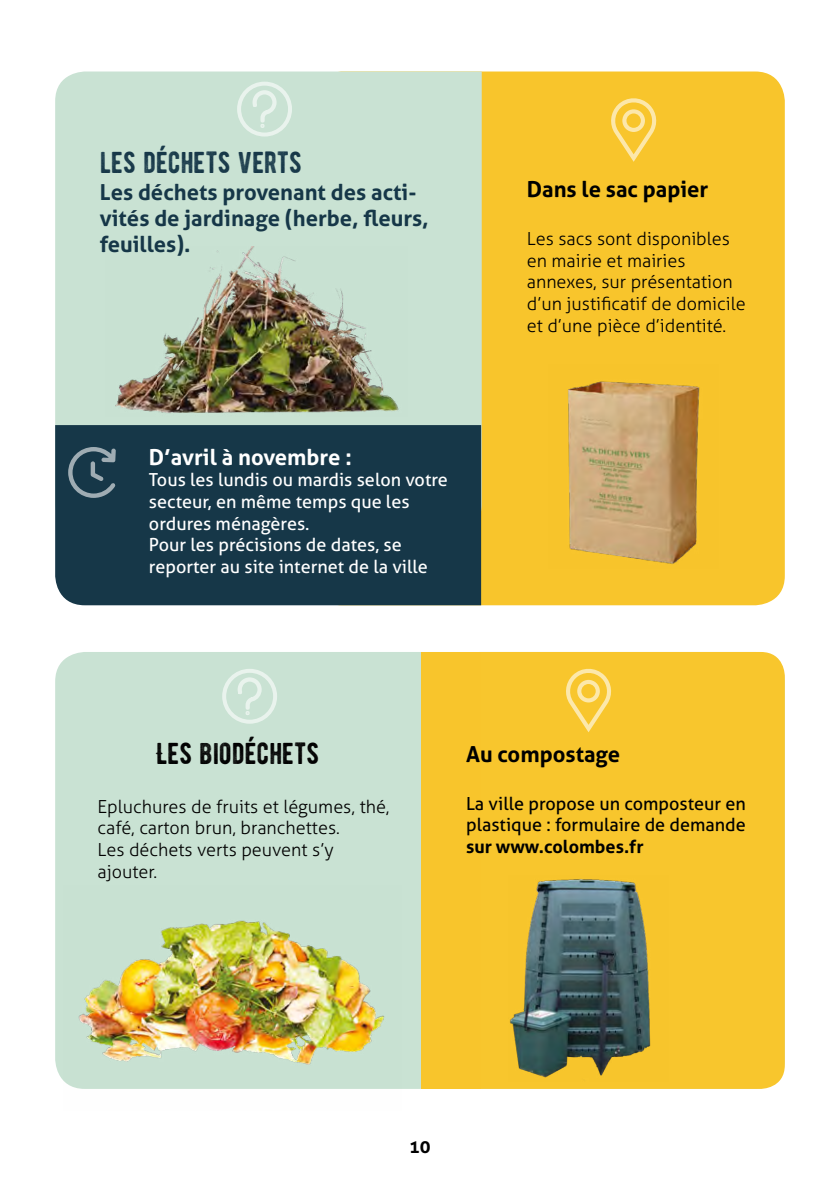
<style>
.page{position:relative;width:840px;height:1191px;background:#fff}
.page>*{position:absolute;margin:0;border:0;box-sizing:border-box;transform-origin:0 0}
.t1{font:30px "BERNIER Distressed";color:#163748}
.t2{font:30px "BERNIER Distressed";color:#000}
.t3{font:700 22px/26.4px "Aller";color:#163748}
.t4{font:700 22px "Aller";color:#000}
.t5{font:700 22px "Aller";color:#fff}
.t6{font:300 18px/21.6px "Aller";color:#000}
.t7{font:18px/21.6px "Aller";color:#fff}
.t8{font:18px/21.6px "Aller";color:#000}
.t9{font:700 18px "Aller";color:#000}
</style>
<div class="page">
<div style="left:312px;top:71px;width:472px;height:534px;background:#f8c52c;border-radius:30px"></div>
<div style="left:55px;top:71px;width:426px;height:354px;background:#c9e2d3"></div>
<div style="left:55px;top:425px;width:426px;height:180px;background:#163748"></div>
<div style="left:55px;top:652px;width:729px;height:437px;background:#c9e2d3;border-radius:30px"></div>
<div style="left:456px;top:652px;width:328px;height:437px;background:#f8c62d;border-radius:24px"></div>
<div style="left:421px;top:652px;width:60px;height:437px;background:#f8c52c"></div>
<div style="left:222px;top:669px;width:55px;height:54px;border:4px solid #fff;border-radius:50%"></div>
<svg style="left:236px;top:676px;width:27px;height:41px"></svg>
<div style="left:237px;top:82px;width:55px;height:55px;border:4px solid #fff;border-radius:50%"></div>
<svg style="left:251px;top:89px;width:27px;height:41px"></svg>
<svg style="left:566px;top:668px;width:45px;height:64px"></svg>
<img style="left:568px;top:381px;width:132px;height:183px">
<svg style="left:611px;top:98px;width:46px;height:64px"></svg>
<img style="left:106px;top:247px;width:301px;height:169px">
<img style="left:63px;top:920px;width:322px;height:169px">
<svg style="left:68px;top:447px;width:48px;height:51px;background:#3d5967"></svg>
<img style="left:510px;top:879px;width:141px;height:199px">
<h1 class="t1" style="left:100px;top:144px;width:203px">LES DÉCHETS VERTS</h1>
<p class="t3" style="left:100px;top:178px;width:330px">Les déchets provenant des acti&shy;vités de jardinage (herbe, fleurs, feuilles).</p>
<p class="t5" style="left:149px;top:443px;width:204px">D’avril à novembre :</p>
<p class="t7" style="left:149px;top:469px;width:300px">Tous les lundis ou mardis selon votre secteur, en même temps que les ordures ménagères.<br>Pour les précisions de dates, se reporter au site internet de la ville</p>
<p class="t4" style="left:526px;top:176px;width:183px">Dans le sac papier</p>
<p class="t6" style="left:526px;top:228px;width:220px">Les sacs sont disponibles en mairie et mairies annexes, sur présentation d’un justificatif de domicile et d’une pièce d’identité.</p>
<h1 class="t2" style="left:156px;top:735px;width:165px">LES BIODÉCHETS</h1>
<p class="t6" style="left:97px;top:795px;width:293px">Epluchures de fruits et légumes, thé, café, carton brun, branchettes.<br>Les déchets verts peuvent s’y ajouter.</p>
<p class="t4" style="left:466px;top:740px;width:156px">Au compostage</p>
<p class="t8" style="left:466px;top:792px;width:281px">La ville propose un composteur en plastique : formulaire de demande</p>
<p class="t9" style="left:466px;top:835px;width:179px">sur www.colombes.fr</p>
<p class="t9" style="left:409px;top:1135px;width:23px">10</p>
</div>
